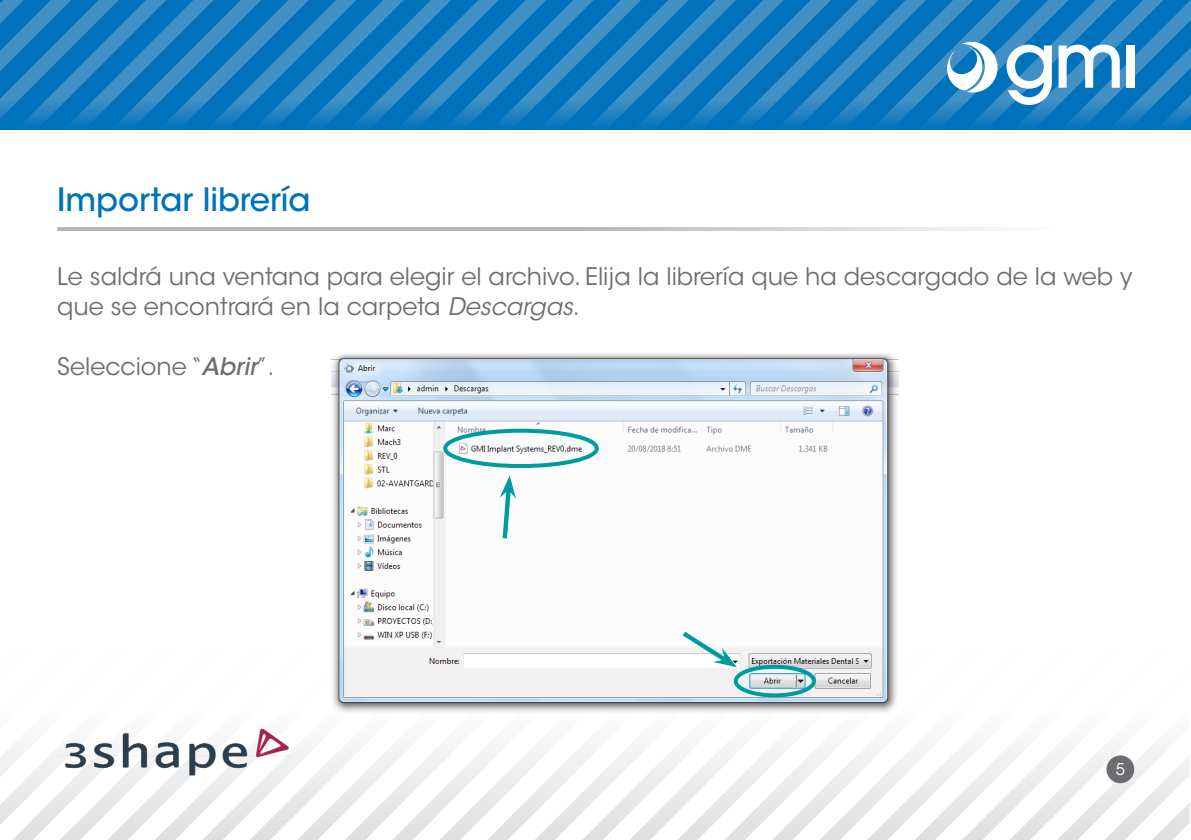
<style>
.page{position:relative;width:1191px;height:840px;background:#fff}
.page>*{position:absolute;margin:0;border:0;box-sizing:border-box;transform-origin:0 0}
.t1{font:500 32px "ITC Avant Garde Std";color:#0072bc}
.t2{font:24px/30px "ITC Avant Garde Std";color:#6c6d70}
.t3{font:16px "ITC Avant Garde Std";color:#fff}
.s1{font-style:italic}
.s2{font-weight:500;font-style:italic}
</style>
<div class="page">
<svg style="left:1130px;top:746px;width:48px;height:93px"></svg>
<svg style="left:1083px;top:746px;width:47px;height:93px"></svg>
<svg style="left:1035px;top:746px;width:48px;height:93px"></svg>
<svg style="left:988px;top:746px;width:47px;height:93px"></svg>
<svg style="left:940px;top:746px;width:48px;height:93px"></svg>
<svg style="left:893px;top:746px;width:47px;height:93px"></svg>
<svg style="left:845px;top:746px;width:48px;height:93px"></svg>
<svg style="left:798px;top:746px;width:47px;height:93px"></svg>
<svg style="left:750px;top:746px;width:48px;height:93px"></svg>
<svg style="left:703px;top:746px;width:47px;height:93px"></svg>
<svg style="left:655px;top:746px;width:48px;height:93px"></svg>
<svg style="left:608px;top:746px;width:47px;height:93px"></svg>
<svg style="left:561px;top:746px;width:47px;height:93px"></svg>
<svg style="left:513px;top:746px;width:48px;height:93px"></svg>
<svg style="left:466px;top:746px;width:47px;height:93px"></svg>
<svg style="left:418px;top:746px;width:48px;height:93px"></svg>
<svg style="left:371px;top:746px;width:47px;height:93px"></svg>
<svg style="left:323px;top:746px;width:48px;height:93px"></svg>
<svg style="left:276px;top:746px;width:47px;height:93px"></svg>
<svg style="left:228px;top:782px;width:48px;height:57px"></svg>
<svg style="left:181px;top:782px;width:47px;height:57px"></svg>
<svg style="left:0;top:746px;width:181px;height:93px"></svg>
<svg style="left:0;top:0;width:1191px;height:129px;background:#1e81c1"></svg>
<div style="left:1106px;top:755px;width:28px;height:27px;background:#6c6d70;border-radius:50%"></div>
<img style="left:57px;top:728px;width:236px;height:54px">
<svg style="left:57px;top:227px;width:937px;height:4px;background:#c3c4c5"></svg>
<img style="left:331px;top:353px;width:568px;height:359px">
<div style="left:443px;top:428px;width:156px;height:40px;border:4px solid #009b9e;border-radius:50%"></div>
<div style="left:733px;top:664px;width:83px;height:33px;border:4px solid #009b9e;border-radius:50%"></div>
<svg style="left:499px;top:475px;width:17px;height:67px"></svg>
<svg style="left:678px;top:627px;width:59px;height:40px"></svg>
<p class="t1" style="left:57px;top:179px;width:255px">Importar librería</p>
<p class="t2" style="left:57px;top:261px;width:1076px">Le saldrá una ventana para elegir el archivo. Elija la librería que ha descargado de la web y que se encontrará en la carpeta <span class="s1">Descargas</span>.</p>
<p class="t2" style="left:57px;top:351px;width:219px">Seleccione “<span class="s2">Abrir</span>”.</p>
<p class="t3" style="left:1115px;top:758px;width:11px">5</p>
</div>
